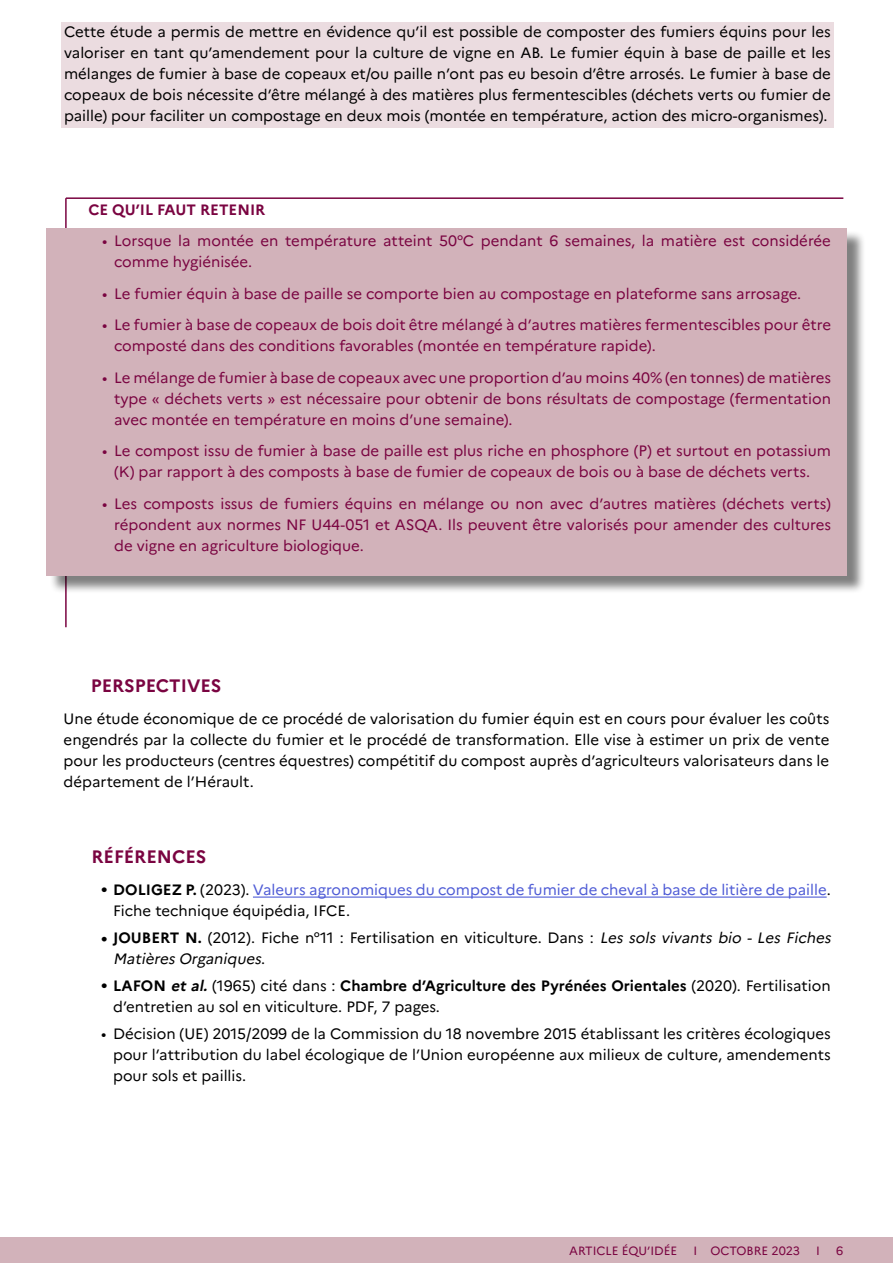
<style>
.page{position:relative;width:893px;height:1263px;background:#fff}
.page>*{position:absolute;margin:0;border:0;box-sizing:border-box;transform-origin:0 0}
.SOUS-TITRE{font:700 18px "Marianne";color:#7a0441}
.Paragraphe_aplat_coloré{font:15px/21px "Marianne";color:#000;text-align:justify}
.t1{font:15px/21px "Marianne";color:#7a0441}
.t2{font:15px/21px "Marianne";color:#4f5cd6}
.t3{font:700 15px "Marianne";color:#7a0441}
.t4{font:12px "Marianne";color:#7a0441}
.s1{font-weight:700;color:#000}
.s2{color:#000}
.s3{font-weight:700}
.s4{font-style:italic}
.s5{font-weight:700;font-style:italic}
</style>
<div class="page">
<div style="left:0;top:1237px;width:893px;height:26px;background:#d2b2ba"></div>
<hr style="left:66px;top:197px;width:777px;height:2px;background:#7a0441">
<hr style="left:65px;top:198px;width:2px;height:429px;background:#7a0441">
<div style="left:49px;top:230px;width:817px;height:364px;background:#000;opacity:.5"></div>
<div style="left:46px;top:228px;width:801px;height:347px;background:#d2b2ba"></div>
<div style="left:61px;top:22px;width:773px;height:106px;background:#ebdce0"></div>
<hr style="left:253px;top:896px;width:574px;height:2px;background:#4f5cd6">
<p class="Paragraphe_aplat_coloré" style="left:64px;top:21px;width:768px">Cette étude a permis de mettre en évidence qu’il est possible de composter des fumiers équins pour les valoriser en tant qu’amendement pour la culture de vigne en AB. Le fumier équin à base de paille et les mélanges de fumier à base de copeaux et/ou paille n’ont pas eu besoin d’être arrosés. Le fumier à base de copeaux de bois nécessite d’être mélangé à des matières plus fermentescibles (déchets verts ou fumier de paille) pour faciliter un compostage en deux mois (montée en température, action des micro-organismes).</p>
<p class="t3" style="left:88px;top:200px;width:178px">CE QU’IL FAUT RETENIR</p>
<p class="t1" style="left:114px;top:230px;width:718px;text-indent:-12px">• Lorsque la montée en température atteint 50°C pendant 6 semaines, la matière est considérée comme hygiénisée.</p>
<p class="t1" style="left:102px;top:283px;width:701px">• Le fumier équin à base de paille se comporte bien au compostage en plateforme sans arrosage.</p>
<p class="t1" style="left:114px;top:314px;width:718px;text-indent:-12px">• Le fumier à base de copeaux de bois doit être mélangé à d’autres matières fermentescibles pour être composté dans des conditions favorables (montée en température rapide).</p>
<p class="t1" style="left:114px;top:367px;width:718px;text-align:justify;text-indent:-12px">• Le mélange de fumier à base de copeaux avec une proportion d’au moins 40% (en tonnes) de matières type « déchets verts » est nécessaire pour obtenir de bons résultats de compostage (fermentation avec montée en température en moins d’une semaine).</p>
<p class="t1" style="left:102px;top:440px;width:730px;text-align:center">• Le compost issu de fumier à base de paille est plus riche en phosphore (P) et surtout en potassium (K) par rapport à des composts à base de fumier de copeaux de bois ou à base de déchets verts.</p>
<p class="t1" style="left:114px;top:493px;width:718px;text-align:justify;text-indent:-12px">• Les composts issus de fumiers équins en mélange ou non avec d’autres matières (déchets verts) répondent aux normes NF U44-051 et ASQA. Ils peuvent être valorisés pour amender des cultures de vigne en agriculture biologique.</p>
<p class="SOUS-TITRE" style="left:91px;top:674px;width:132px">PERSPECTIVES</p>
<p class="Paragraphe_aplat_coloré" style="left:64px;top:708px;width:767px">Une étude économique de ce procédé de valorisation du fumier équin est en cours pour évaluer les coûts engendrés par la collecte du fumier et le procédé de transformation. Elle vise à estimer un prix de vente pour les producteurs (centres équestres) compétitif du compost auprès d’agriculteurs valorisateurs dans le département de l’Hérault.</p>
<p class="SOUS-TITRE" style="left:92px;top:845px;width:116px">RÉFÉRENCES</p>
<p class="t2" style="left:113px;top:879px;width:719px;text-indent:-12px"><span class="s1">• DOLIGEZ P.</span> <span class="s2">(2023).</span> Valeurs agronomiques du compost de fumier de cheval à base de litière de paille<span class="s2">.<br>Fiche technique équipédia, IFCE.</span></p>
<p class="Paragraphe_aplat_coloré" style="left:113px;top:927px;width:722px;text-indent:-12px"><span class="s3">• JOUBERT N.</span> (2012). Fiche n°11 : Fertilisation en viticulture. Dans : <span class="s4">Les sols vivants bio - Les Fiches<br>Matières Organiques</span>.</p>
<p class="Paragraphe_aplat_coloré" style="left:113px;top:975px;width:719px;text-indent:-12px"><span class="s3">• LAFON</span> <span class="s5">et al.</span> (1965) cité dans : <span class="s3">Chambre d’Agriculture des Pyrénées Orientales</span> (2020). Fertilisation d’entretien au sol en viticulture. PDF, 7 pages.</p>
<p class="Paragraphe_aplat_coloré" style="left:113px;top:1023px;width:719px;text-indent:-12px">• Décision (UE) 2015/2099 de la Commission du 18 novembre 2015 établissant les critères écologiques pour l’attribution du label écologique de l’Union européenne aux milieux de culture, amendements pour sols et paillis.</p>
<p class="t4" style="left:569px;top:1243px;width:110px">ARTICLE ÉQU’IDÉE</p>
<p class="t4" style="left:694px;top:1243px;width:108px">I OCTOBRE 2023</p>
<p class="t4" style="left:816px;top:1243px;width:5px">I</p>
<p class="t4" style="left:836px;top:1243px;width:9px">6</p>
</div>
